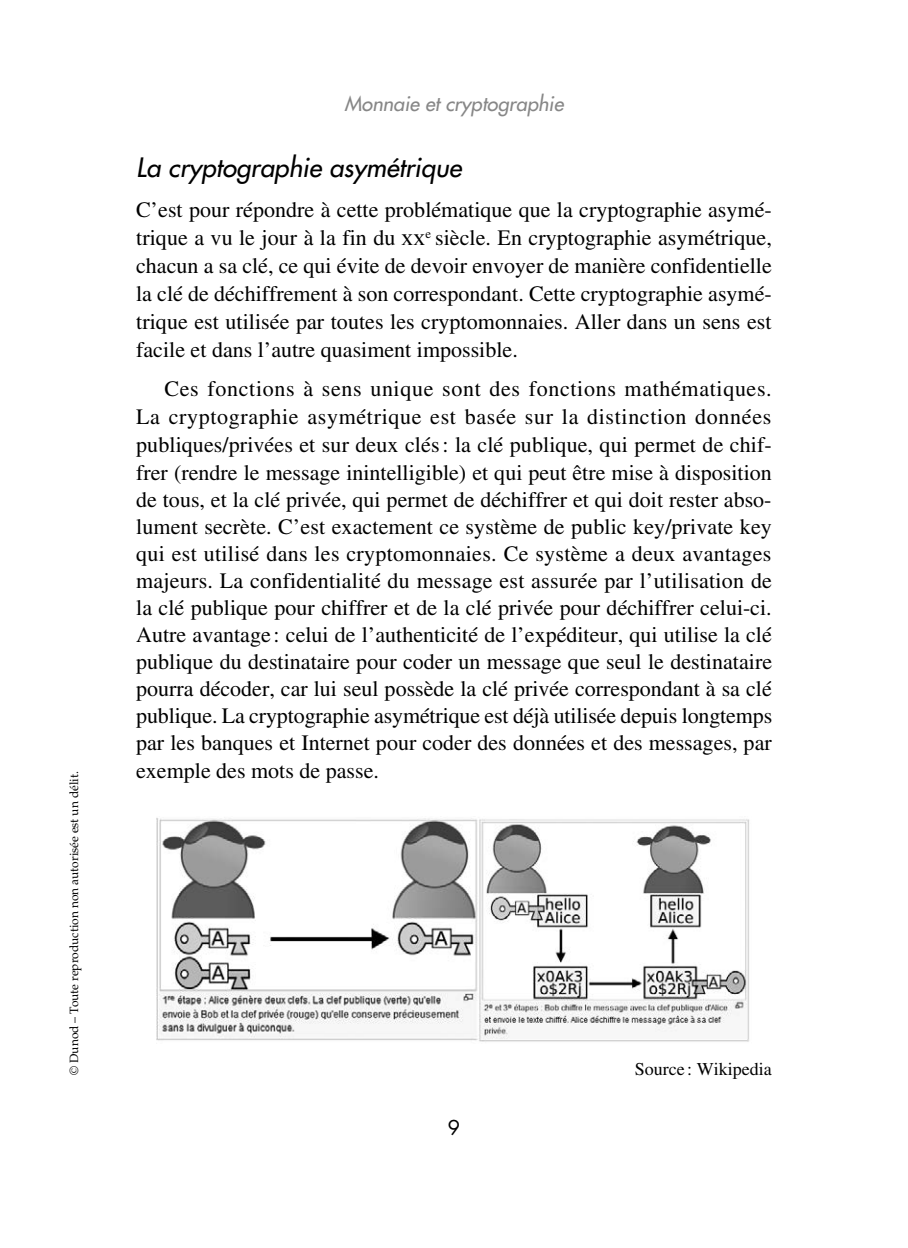
<style>
.page{position:relative;width:908px;height:1248px;background:#fff}
.page>*{position:absolute;margin:0;border:0;box-sizing:border-box;transform-origin:0 0}
.t1{font:italic 500 26px "Futura Std";color:#000}
.t2{font:22px/27.2px "Times LT Std";color:#000;text-align:justify}
.t3{font:italic 500 20px "Futura Std";color:#878787}
.t4{font:20px "Futura Std";color:#000}
.t5{font:18px "Times LT Std";color:#000}
.t6{font:12px "Palatino LT Std";color:#000}
</style>
<div class="page">
<img style="left:156px;top:818px;width:593px;height:224px">
<p class="t6" style="left:67px;top:1074px;width:305px;rotate:-90deg">© Dunod – Toute reproduction non autorisée est un délit.</p>
<p class="t3" style="left:344px;top:91px;width:220px">Monnaie et cryptographie</p>
<p class="t1" style="left:136px;top:151px;width:326px">La cryptographie asymétrique</p>
<p class="t2" style="left:136px;top:195px;width:637px;line-height:28px">C’est pour répondre à cette problématique que la cryptographie asymé&shy;trique a vu le jour à la fin du xx<sup>e</sup> siècle. En cryptographie asymétrique, chacun a sa clé, ce qui évite de devoir envoyer de manière confidentielle la clé de déchiffrement à son correspondant. Cette cryptographie asymé&shy;trique est utilisée par toutes les cryptomonnaies. Aller dans un sens est facile et dans l’autre quasiment impossible.</p>
<p class="t2" style="left:136px;top:375px;width:637px;text-indent:28px">Ces fonctions à sens unique sont des fonctions mathématiques.<br>La cryptographie asymétrique est basée sur la distinction données publiques/privées et sur deux clés: la clé publique, qui permet de chif&shy;frer (rendre le message inintelligible) et qui peut être mise à disposition de tous, et la clé privée, qui permet de déchiffrer et qui doit rester abso&shy;lument secrète. C’est exactement ce système de public key/private key qui est utilisé dans les cryptomonnaies. Ce système a deux avantages majeurs. La confidentialité du message est assurée par l’utilisation de la clé publique pour chiffrer et de la clé privée pour déchiffrer celui-ci.<br>Autre avantage : celui de l’authenticité de l’expéditeur, qui utilise la clé publique du destinataire pour coder un message que seul le destinataire pourra décoder, car lui seul possède la clé privée correspondant à sa clé publique. La cryptographie asymétrique est déjà utilisée depuis longtemps par les banques et Internet pour coder des données et des messages, par exemple des mots de passe.</p>
<p class="t4" style="left:447px;top:1115px;width:14px">9</p>
<p class="t5" style="left:634px;top:1058px;width:138px">Source : Wikipedia</p>
</div>
